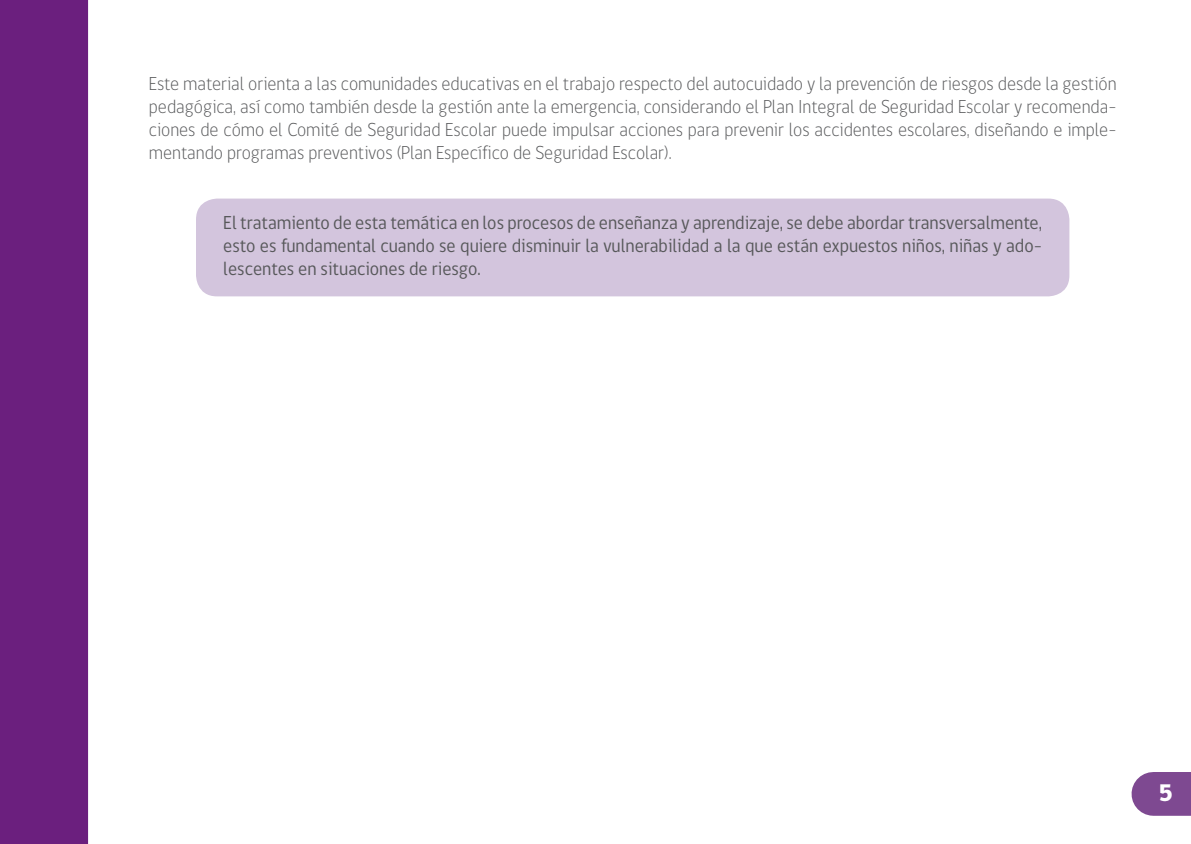
<style>
.page{position:relative;width:1191px;height:844px;background:#fff}
.page>*{position:absolute;margin:0;border:0;box-sizing:border-box;transform-origin:0 0}
.t1{font:800 24.5px "gob CL";color:#fff}
.t2{font:300 19.25px/23.1px "gob CL";color:#57585a;text-align:justify;scale:.94 1}
.t3{font:19.25px/23.1px "gob CL";color:#57585a;text-align:justify;scale:.94 1}
</style>
<div class="page">
<div style="left:1153px;top:771px;width:38px;height:44px;background:#7e4991"></div>
<div style="left:0;top:0;width:88px;height:843px;background:#6b1f7e"></div>
<div style="left:196px;top:198px;width:873px;height:98px;background:#d3c5dd;border-radius:21px"></div>
<p class="t2" style="left:149px;top:72px;width:1031px">Este material orienta a las comunidades educativas en el trabajo respecto del autocuidado y la prevención de riesgos desde la gestión pedagógica, así como también desde la gestión ante la emergencia, considerando el Plan Integral de Seguridad Escolar y recomenda&shy;ciones de cómo el Comité de Seguridad Escolar puede impulsar acciones para prevenir los accidentes escolares, diseñando e imple&shy;mentando programas preventivos (Plan Específico de Seguridad Escolar).</p>
<p class="t3" style="left:223px;top:211px;width:872px">El tratamiento de esta temática en los procesos de enseñanza y aprendizaje, se debe abordar transversalmente, esto es fundamental cuando se quiere disminuir la vulnerabilidad a la que están expuestos niños, niñas y ado&shy;lescentes en situaciones de riesgo.</p>
<p class="t1" style="left:1158px;top:775px;width:16px">5</p>
</div>
